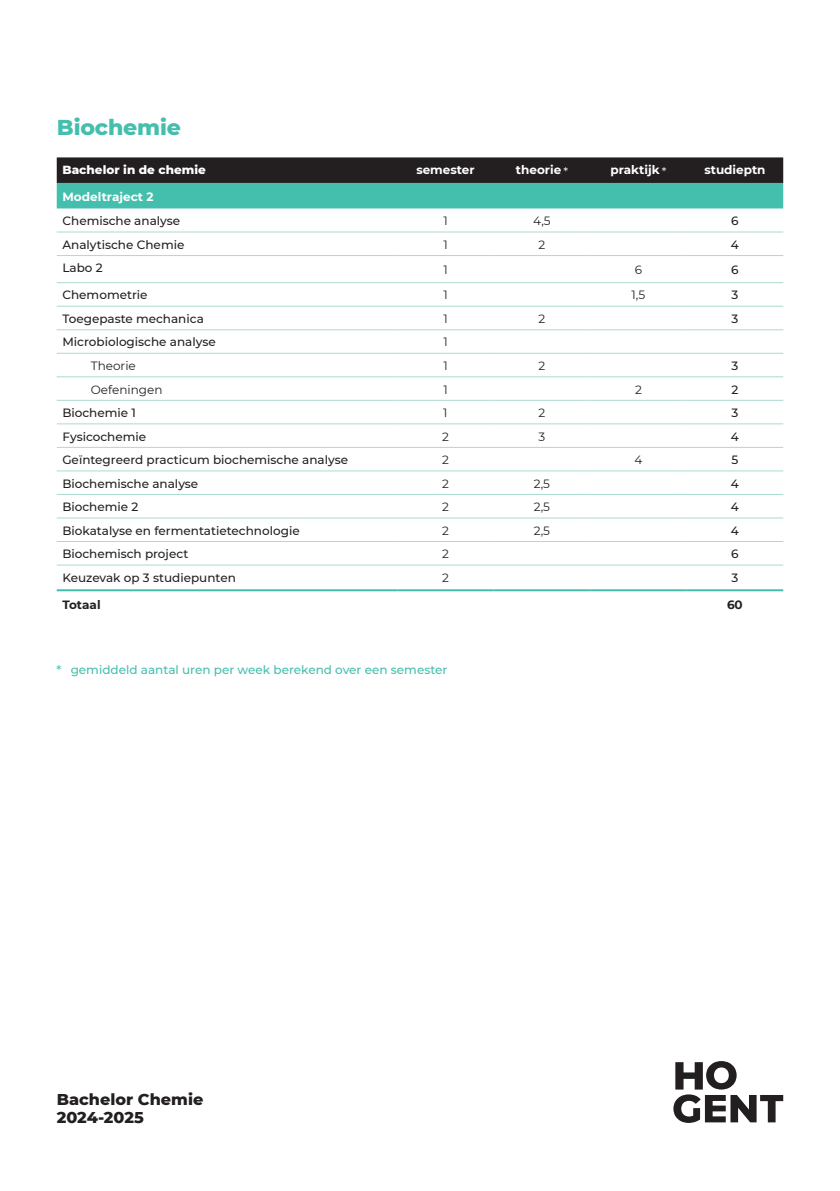
<style>
.page{position:relative;width:840px;height:1191px;background:#fff}
.page>*{position:absolute;margin:0;border:0;box-sizing:border-box;transform-origin:0 0}
.t1{font:800 22px "Montserrat";letter-spacing:-.01em;color:#45bfad}
.t2{font:800 16px/18px "Montserrat";color:#231f20}
.t3{font:500 12px "Montserrat";color:#231f20}
.t4{font:12px "Montserrat";color:#231f20}
.t5{font:500 12px "Montserrat";color:#45bfad}
.t6{font:700 12px "Montserrat";color:#fff}
.t7{font:800 12px "Montserrat";color:#fff}
.t8{font:700 12px "Montserrat";color:#231f20}
.s1{font-weight:400}
</style>
<div class="page">
<svg style="left:57px;top:157px;width:725px;height:51px;background:#356f67"></svg>
<hr style="left:57px;top:589px;width:340px;height:2px;background:#45bfad">
<hr style="left:397px;top:589px;width:96px;height:2px;background:#45bfad">
<hr style="left:493px;top:589px;width:97px;height:2px;background:#45bfad">
<hr style="left:590px;top:589px;width:96px;height:2px;background:#45bfad">
<hr style="left:686px;top:589px;width:96px;height:2px;background:#45bfad">
<hr style="left:57px;top:232px;width:340px;height:1px;background:#aadbd2">
<hr style="left:397px;top:232px;width:96px;height:1px;background:#aadbd2">
<hr style="left:493px;top:232px;width:97px;height:1px;background:#aadbd2">
<hr style="left:590px;top:232px;width:96px;height:1px;background:#aadbd2">
<hr style="left:686px;top:232px;width:96px;height:1px;background:#aadbd2">
<hr style="left:57px;top:255px;width:340px;height:1px;background:#aadbd2">
<hr style="left:397px;top:255px;width:96px;height:1px;background:#aadbd2">
<hr style="left:493px;top:255px;width:97px;height:1px;background:#aadbd2">
<hr style="left:590px;top:255px;width:96px;height:1px;background:#aadbd2">
<hr style="left:686px;top:255px;width:96px;height:1px;background:#aadbd2">
<hr style="left:57px;top:282px;width:340px;height:1px;background:#aadbd2">
<hr style="left:397px;top:282px;width:96px;height:1px;background:#aadbd2">
<hr style="left:493px;top:282px;width:97px;height:1px;background:#aadbd2">
<hr style="left:590px;top:282px;width:96px;height:1px;background:#aadbd2">
<hr style="left:686px;top:282px;width:96px;height:1px;background:#aadbd2">
<hr style="left:57px;top:306px;width:340px;height:1px;background:#aadbd2">
<hr style="left:397px;top:306px;width:96px;height:1px;background:#aadbd2">
<hr style="left:493px;top:306px;width:97px;height:1px;background:#aadbd2">
<hr style="left:590px;top:306px;width:96px;height:1px;background:#aadbd2">
<hr style="left:686px;top:306px;width:96px;height:1px;background:#aadbd2">
<hr style="left:57px;top:329px;width:340px;height:1px;background:#aadbd2">
<hr style="left:397px;top:329px;width:96px;height:1px;background:#aadbd2">
<hr style="left:493px;top:329px;width:97px;height:1px;background:#aadbd2">
<hr style="left:590px;top:329px;width:96px;height:1px;background:#aadbd2">
<hr style="left:686px;top:329px;width:96px;height:1px;background:#aadbd2">
<hr style="left:57px;top:353px;width:340px;height:1px;background:#aadbd2">
<hr style="left:397px;top:353px;width:96px;height:1px;background:#aadbd2">
<hr style="left:493px;top:353px;width:97px;height:1px;background:#aadbd2">
<hr style="left:590px;top:353px;width:96px;height:1px;background:#aadbd2">
<hr style="left:686px;top:353px;width:96px;height:1px;background:#aadbd2">
<hr style="left:57px;top:376px;width:340px;height:1px;background:#aadbd2">
<hr style="left:397px;top:376px;width:96px;height:1px;background:#aadbd2">
<hr style="left:493px;top:376px;width:97px;height:1px;background:#aadbd2">
<hr style="left:590px;top:376px;width:96px;height:1px;background:#aadbd2">
<hr style="left:686px;top:376px;width:96px;height:1px;background:#aadbd2">
<hr style="left:57px;top:400px;width:340px;height:1px;background:#aadbd2">
<hr style="left:397px;top:400px;width:96px;height:1px;background:#aadbd2">
<hr style="left:493px;top:400px;width:97px;height:1px;background:#aadbd2">
<hr style="left:590px;top:400px;width:96px;height:1px;background:#aadbd2">
<hr style="left:686px;top:400px;width:96px;height:1px;background:#aadbd2">
<hr style="left:57px;top:423px;width:340px;height:1px;background:#aadbd2">
<hr style="left:397px;top:423px;width:96px;height:1px;background:#aadbd2">
<hr style="left:493px;top:423px;width:97px;height:1px;background:#aadbd2">
<hr style="left:590px;top:423px;width:96px;height:1px;background:#aadbd2">
<hr style="left:686px;top:423px;width:96px;height:1px;background:#aadbd2">
<hr style="left:57px;top:447px;width:340px;height:1px;background:#aadbd2">
<hr style="left:397px;top:447px;width:96px;height:1px;background:#aadbd2">
<hr style="left:493px;top:447px;width:97px;height:1px;background:#aadbd2">
<hr style="left:590px;top:447px;width:96px;height:1px;background:#aadbd2">
<hr style="left:686px;top:447px;width:96px;height:1px;background:#aadbd2">
<hr style="left:57px;top:470px;width:340px;height:1px;background:#aadbd2">
<hr style="left:397px;top:470px;width:96px;height:1px;background:#aadbd2">
<hr style="left:493px;top:470px;width:97px;height:1px;background:#aadbd2">
<hr style="left:590px;top:470px;width:96px;height:1px;background:#aadbd2">
<hr style="left:686px;top:470px;width:96px;height:1px;background:#aadbd2">
<hr style="left:57px;top:494px;width:340px;height:1px;background:#aadbd2">
<hr style="left:397px;top:494px;width:96px;height:1px;background:#aadbd2">
<hr style="left:493px;top:494px;width:97px;height:1px;background:#aadbd2">
<hr style="left:590px;top:494px;width:96px;height:1px;background:#aadbd2">
<hr style="left:686px;top:494px;width:96px;height:1px;background:#aadbd2">
<hr style="left:57px;top:517px;width:340px;height:1px;background:#aadbd2">
<hr style="left:397px;top:517px;width:96px;height:1px;background:#aadbd2">
<hr style="left:493px;top:517px;width:97px;height:1px;background:#aadbd2">
<hr style="left:590px;top:517px;width:96px;height:1px;background:#aadbd2">
<hr style="left:686px;top:517px;width:96px;height:1px;background:#aadbd2">
<hr style="left:57px;top:541px;width:340px;height:1px;background:#aadbd2">
<hr style="left:397px;top:541px;width:96px;height:1px;background:#aadbd2">
<hr style="left:493px;top:541px;width:97px;height:1px;background:#aadbd2">
<hr style="left:590px;top:541px;width:96px;height:1px;background:#aadbd2">
<hr style="left:686px;top:541px;width:96px;height:1px;background:#aadbd2">
<hr style="left:57px;top:564px;width:340px;height:1px;background:#aadbd2">
<hr style="left:397px;top:564px;width:96px;height:1px;background:#aadbd2">
<hr style="left:493px;top:564px;width:97px;height:1px;background:#aadbd2">
<hr style="left:590px;top:564px;width:96px;height:1px;background:#aadbd2">
<hr style="left:686px;top:564px;width:96px;height:1px;background:#aadbd2">
<svg style="left:673px;top:1061px;width:109px;height:62px"></svg>
<h1 class="t1" style="left:57px;top:111px;width:126px">Biochemie</h1>
<p class="t7" style="left:62px;top:161px;width:145px">Bachelor in de chemie</p>
<p class="t6" style="left:416px;top:161px;width:60px">semester</p>
<p class="t6" style="left:515px;top:161px;width:54px">theorie <span class="s1">*</span></p>
<p class="t6" style="left:610px;top:161px;width:57px">praktijk <span class="s1">*</span></p>
<p class="t6" style="left:704px;top:161px;width:63px">studieptn</p>
<p class="t6" style="left:62px;top:188px;width:93px">Modeltraject 2</p>
<p class="t3" style="left:62px;top:212px;width:119px">Chemische analyse</p>
<p class="t4" style="left:443px;top:213px;width:6px">1</p>
<p class="t4" style="left:533px;top:213px;width:19px">4,5</p>
<p class="t3" style="left:730px;top:212px;width:9px">6</p>
<p class="t3" style="left:62px;top:236px;width:123px">Analytische Chemie</p>
<p class="t4" style="left:443px;top:236px;width:6px">1</p>
<p class="t4" style="left:538px;top:236px;width:8px">2</p>
<p class="t3" style="left:730px;top:236px;width:10px">4</p>
<p class="t3" style="left:62px;top:260px;width:42px">Labo 2</p>
<p class="t4" style="left:443px;top:261px;width:6px">1</p>
<p class="t4" style="left:634px;top:261px;width:9px">6</p>
<p class="t3" style="left:730px;top:261px;width:9px">6</p>
<p class="t3" style="left:62px;top:287px;width:87px">Chemometrie</p>
<p class="t4" style="left:443px;top:287px;width:6px">1</p>
<p class="t4" style="left:631px;top:287px;width:15px">1,5</p>
<p class="t3" style="left:731px;top:287px;width:8px">3</p>
<p class="t3" style="left:62px;top:310px;width:143px">Toegepaste mechanica</p>
<p class="t4" style="left:443px;top:310px;width:6px">1</p>
<p class="t4" style="left:538px;top:310px;width:8px">2</p>
<p class="t3" style="left:731px;top:310px;width:8px">3</p>
<p class="t3" style="left:62px;top:334px;width:155px">Microbiologische analyse</p>
<p class="t4" style="left:443px;top:334px;width:6px">1</p>
<p class="t4" style="left:91px;top:357px;width:46px">Theorie</p>
<p class="t4" style="left:443px;top:357px;width:6px">1</p>
<p class="t4" style="left:538px;top:357px;width:8px">2</p>
<p class="t3" style="left:731px;top:357px;width:8px">3</p>
<p class="t4" style="left:91px;top:381px;width:73px">Oefeningen</p>
<p class="t4" style="left:443px;top:381px;width:6px">1</p>
<p class="t4" style="left:634px;top:381px;width:8px">2</p>
<p class="t3" style="left:731px;top:381px;width:8px">2</p>
<p class="t3" style="left:62px;top:404px;width:75px">Biochemie 1</p>
<p class="t4" style="left:443px;top:404px;width:6px">1</p>
<p class="t4" style="left:538px;top:404px;width:8px">2</p>
<p class="t3" style="left:731px;top:404px;width:8px">3</p>
<p class="t3" style="left:62px;top:428px;width:85px">Fysicochemie</p>
<p class="t4" style="left:442px;top:428px;width:8px">2</p>
<p class="t4" style="left:538px;top:428px;width:8px">3</p>
<p class="t3" style="left:730px;top:428px;width:10px">4</p>
<p class="t3" style="left:62px;top:451px;width:287px">Geïntegreerd practicum biochemische analyse</p>
<p class="t4" style="left:442px;top:451px;width:8px">2</p>
<p class="t4" style="left:634px;top:451px;width:9px">4</p>
<p class="t3" style="left:731px;top:451px;width:8px">5</p>
<p class="t3" style="left:62px;top:475px;width:137px">Biochemische analyse</p>
<p class="t4" style="left:442px;top:475px;width:8px">2</p>
<p class="t4" style="left:533px;top:475px;width:18px">2,5</p>
<p class="t3" style="left:730px;top:475px;width:10px">4</p>
<p class="t3" style="left:62px;top:498px;width:77px">Biochemie 2</p>
<p class="t4" style="left:442px;top:498px;width:8px">2</p>
<p class="t4" style="left:533px;top:498px;width:18px">2,5</p>
<p class="t3" style="left:730px;top:498px;width:10px">4</p>
<p class="t3" style="left:62px;top:522px;width:239px">Biokatalyse en fermentatietechnologie</p>
<p class="t4" style="left:442px;top:522px;width:8px">2</p>
<p class="t4" style="left:533px;top:522px;width:18px">2,5</p>
<p class="t3" style="left:730px;top:522px;width:10px">4</p>
<p class="t3" style="left:62px;top:545px;width:127px">Biochemisch project</p>
<p class="t4" style="left:442px;top:546px;width:8px">2</p>
<p class="t3" style="left:730px;top:545px;width:9px">6</p>
<p class="t3" style="left:62px;top:569px;width:175px">Keuzevak op 3 studiepunten</p>
<p class="t4" style="left:442px;top:569px;width:8px">2</p>
<p class="t3" style="left:731px;top:569px;width:8px">3</p>
<p class="t8" style="left:62px;top:596px;width:40px">Totaal</p>
<p class="t8" style="left:726px;top:596px;width:17px">60</p>
<p class="t5" style="left:57px;top:661px;width:392px">* gemiddeld aantal uren per week berekend over een semester</p>
<h2 class="t2" style="left:57px;top:1089px;width:148px">Bachelor Chemie<br>2024-2025</h2>
</div>
